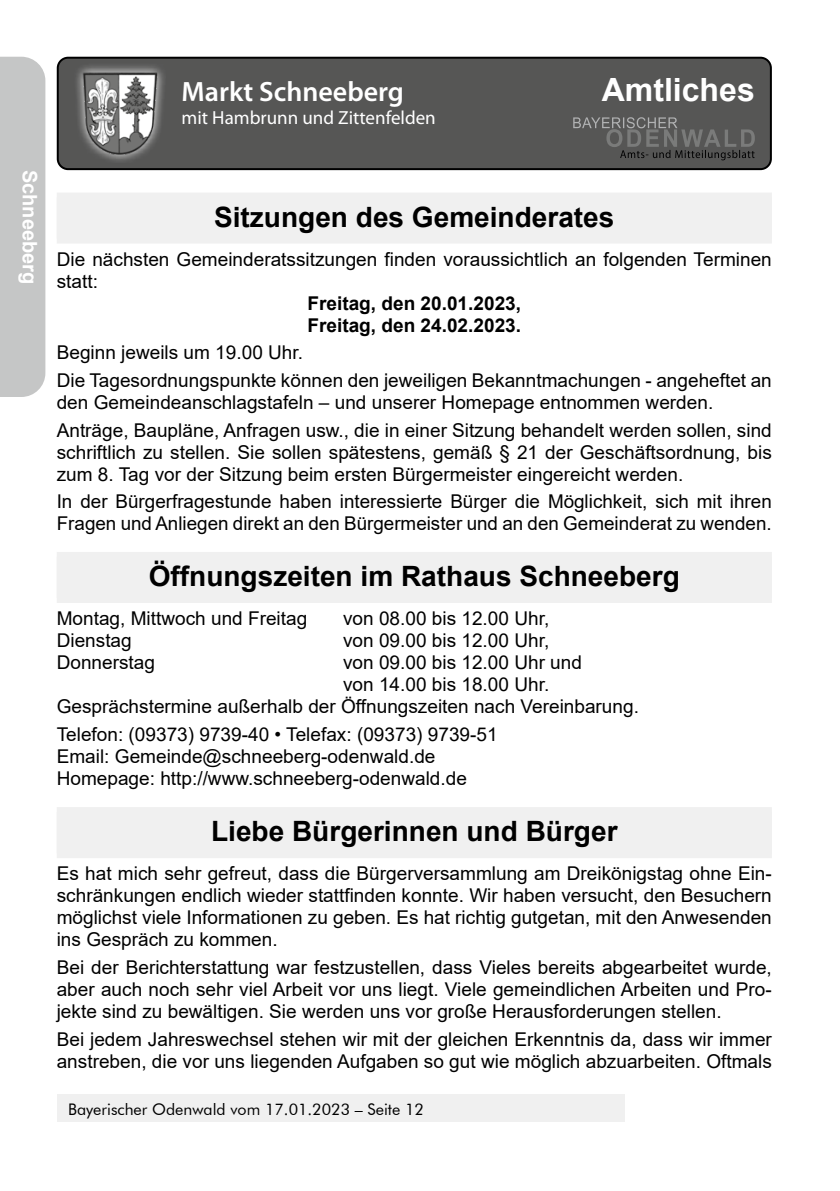
<style>
.page{position:relative;width:840px;height:1191px;background:#fff}
.page>*{position:absolute;margin:0;border:0;box-sizing:border-box;transform-origin:0 0}
.t1{font:700 32px "Arial";color:#fff}
.t2{font:700 28px "Arial";color:#000}
.t3{font:600 28px "Myriad Pro";color:#fff}
.t4{font:700 20px "Arial";color:#fff}
.t5{font:19px/22px "Arial";color:#000}
.t6{font:700 19px/22px "Arial";color:#000}
.t7{font:19px "Myriad Pro";color:#fff}
.t8{font:16px "Futura BT";color:#000}
</style>
<div class="page">
<div style="left:57px;top:1095px;width:567px;height:27px;background:#f0f0f0"></div>
<div style="left:57px;top:197px;width:714px;height:46px;background:#f0f0f0"></div>
<div style="left:57px;top:192px;width:714px;height:46px;background:#f0f0f0"></div>
<div style="left:57px;top:557px;width:714px;height:46px;background:#f0f0f0"></div>
<div style="left:57px;top:552px;width:714px;height:46px;background:#f0f0f0"></div>
<div style="left:57px;top:812px;width:714px;height:46px;background:#f0f0f0"></div>
<div style="left:57px;top:807px;width:714px;height:46px;background:#f0f0f0"></div>
<div style="left:58px;top:58px;width:712px;height:111px;background:#565655;border-radius:10px"></div>
<div style="left:57px;top:57px;width:714px;height:113px;border:2px solid #000;border-radius:10px"></div>
<svg style="left:573px;top:117px;width:181px;height:43px"></svg>
<svg style="left:77px;top:66px;width:87px;height:95px"></svg>
<img style="left:82px;top:73px;width:75px;height:81px">
<div style="left:0;top:57px;width:45px;height:340px;background:#c5c6c6"></div>
<p class="t4" style="left:44px;top:170px;width:116px;rotate:90deg">Schneeberg</p>
<h2 class="t3" style="left:181px;top:74px;width:224px">Markt Schneeberg</h2>
<h1 class="t1" style="left:601px;top:67px;width:154px">Amtliches</h1>
<p class="t7" style="left:181px;top:106px;width:255px">mit Hambrunn und Zittenfelden</p>
<h2 class="t2" style="left:214px;top:197px;width:401px">Sitzungen des Gemeinderates</h2>
<p class="t5" style="left:57px;top:248px;width:716px">Die nächsten Gemeinderatssitzungen finden voraussichtlich an folgenden Terminen statt:</p>
<p class="t6" style="left:307px;top:292px;width:215px">Freitag, den 20.01.2023,<br>Freitag, den 24.02.2023.</p>
<p class="t5" style="left:57px;top:339px;width:716px;line-height:27.6px">Beginn jeweils um 19.00 Uhr.<br>Die Tagesordnungspunkte können den jeweiligen Bekanntmachungen - angeheftet an</p>
<p class="t5" style="left:57px;top:388px;width:716px;line-height:27.6px">den Gemeindeanschlagstafeln – und unserer Homepage entnommen werden.<br>Anträge, Baupläne, Anfragen usw., die in einer Sitzung behandelt werden sollen, sind</p>
<p class="t5" style="left:57px;top:441px;width:716px">schriftlich zu stellen. Sie sollen spätestens, gemäß § 21 der Geschäftsordnung, bis zum 8. Tag vor der Sitzung beim ersten Bürgermeister eingereicht werden.</p>
<p class="t5" style="left:57px;top:490px;width:716px">In der Bürgerfragestunde haben interessierte Bürger die Möglichkeit, sich mit ihren<br>Fragen und Anliegen direkt an den Bürgermeister und an den Gemeinderat zu wenden.</p>
<h2 class="t2" style="left:149px;top:556px;width:532px">Öffnungszeiten im Rathaus Schneeberg</h2>
<p class="t5" style="left:57px;top:607px;width:252px">Montag, Mittwoch und Freitag</p>
<p class="t5" style="left:343px;top:607px;width:207px">von 08.00 bis 12.00 Uhr,</p>
<p class="t5" style="left:57px;top:629px;width:76px">Dienstag</p>
<p class="t5" style="left:343px;top:629px;width:207px">von 09.00 bis 12.00 Uhr,</p>
<p class="t5" style="left:57px;top:651px;width:100px">Donnerstag</p>
<p class="t5" style="left:343px;top:651px;width:240px">von 09.00 bis 12.00 Uhr und</p>
<p class="t5" style="left:343px;top:673px;width:207px">von 14.00 bis 18.00 Uhr.</p>
<p class="t5" style="left:57px;top:695px;width:583px">Gesprächstermine außerhalb der Öffnungszeiten nach Vereinbarung.</p>
<p class="t5" style="left:57px;top:723px;width:442px">Telefon: (09373) 9739-40 • Telefax: (09373) 9739-51<br>Email: Gemeinde@schneeberg-odenwald.de<br>Homepage: http://www.schneeberg-odenwald.de</p>
<h2 class="t2" style="left:211px;top:811px;width:408px">Liebe Bürgerinnen und Bürger</h2>
<p class="t5" style="left:57px;top:862px;width:716px;text-align:justify">Es hat mich sehr gefreut, dass die Bürgerversammlung am Dreikönigstag ohne Ein&shy;schränkungen endlich wieder stattfinden konnte. Wir haben versucht, den Besuchern möglichst viele Informationen zu geben. Es hat richtig gutgetan, mit den Anwesenden ins Gespräch zu kommen.</p>
<p class="t5" style="left:57px;top:956px;width:716px;text-align:justify">Bei der Berichterstattung war festzustellen, dass Vieles bereits abgearbeitet wurde, aber auch noch sehr viel Arbeit vor uns liegt. Viele gemeindlichen Arbeiten und Pro&shy;jekte sind zu bewältigen. Sie werden uns vor große Herausforderungen stellen.</p>
<p class="t5" style="left:57px;top:1027px;width:716px">Bei jedem Jahreswechsel stehen wir mit der gleichen Erkenntnis da, dass wir immer anstreben, die vor uns liegenden Aufgaben so gut wie möglich abzuarbeiten. Oftmals</p>
<p class="t8" style="left:68px;top:1099px;width:357px">Bayerischer Odenwald vom 17.01.2023 – Seite 12</p>
</div>
